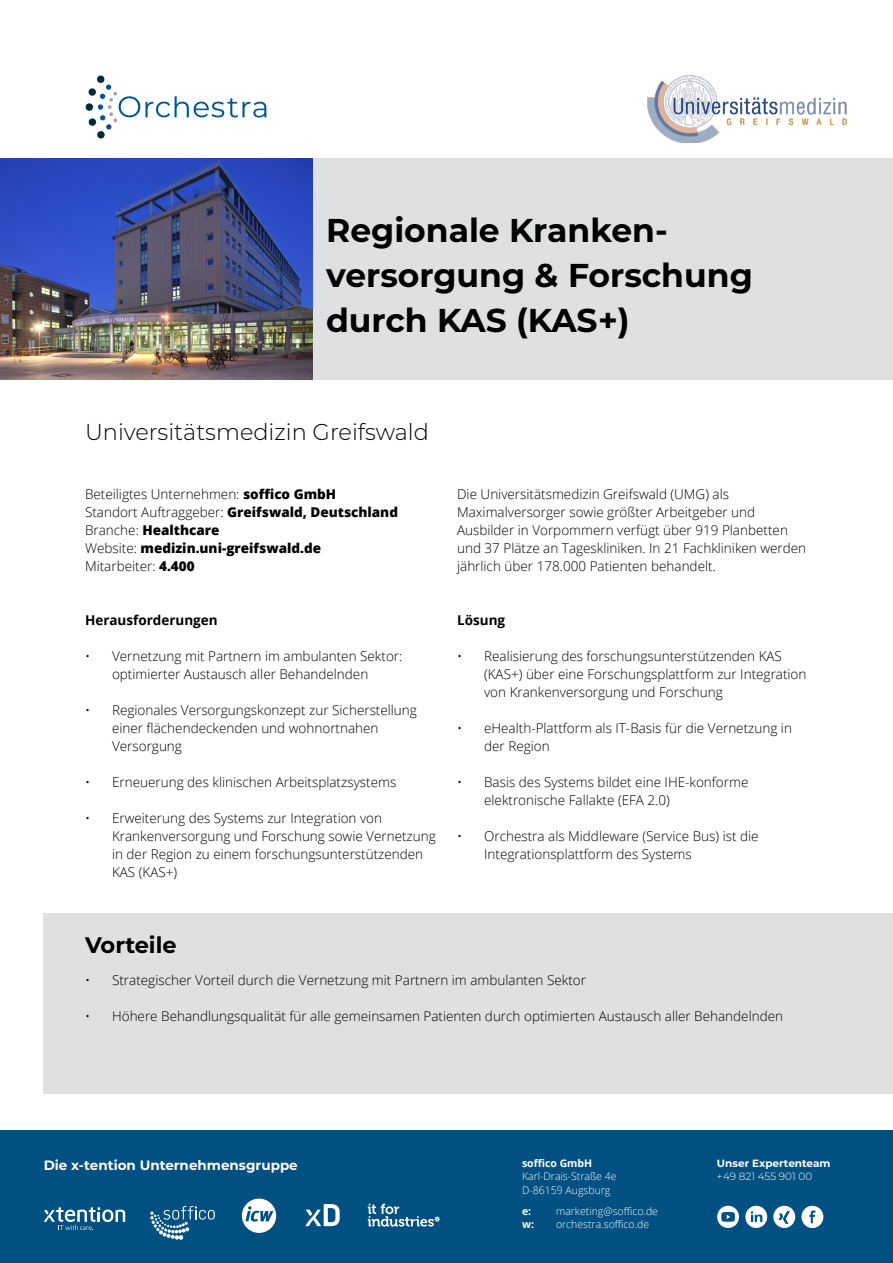
<style>
.page{position:relative;width:893px;height:1263px;background:#fff}
.page>*{position:absolute;margin:0;border:0;box-sizing:border-box;transform-origin:0 0}
.t1{font:700 33px/45px "Montserrat";color:#000}
.t2{font:300 22.95px "Montserrat";color:#000}
.t3{font:700 22.5px "Montserrat";color:#000}
.t4{font:300 13.5px/18px "Open Sans";color:#000}
.t5{font:800 13.5px/18px "Open Sans";color:#000}
.t6{font:700 13.5px "Montserrat";color:#fff}
.t7{font:700 13.5px "Open Sans";color:#000}
.t8{font:300 10.5px/13.5px "Open Sans";color:#fff}
.t9{font:700 10.5px "Montserrat";color:#fff}
.t10{font:700 10.5px "Open Sans";color:#fff}
.t11{font:300 10.5px "Montserrat";color:#fff}
.s1{font-weight:300}
</style>
<div class="page">
<div style="left:312px;top:159px;width:581px;height:221px;background:#dfe0e2"></div>
<img style="left:0;top:159px;width:312px;height:220px">
<div style="left:86px;top:103px;width:7px;height:8px;background:#022a39;border-radius:50%"></div>
<svg style="left:88px;top:75px;width:178px;height:64px"></svg>
<div style="left:44px;top:913px;width:849px;height:180px;background:#dfe0e2"></div>
<div style="left:0;top:1131px;width:893px;height:132px;background:#005081"></div>
<svg style="left:368px;top:1203px;width:72px;height:23px"></svg>
<svg style="left:44px;top:1207px;width:81px;height:23px"></svg>
<svg style="left:242px;top:1198px;width:34px;height:35px"></svg>
<svg style="left:150px;top:1206px;width:65px;height:34px"></svg>
<svg style="left:305px;top:1204px;width:35px;height:22px"></svg>
<img style="left:647px;top:75px;width:200px;height:68px">
<svg style="left:801px;top:1206px;width:22px;height:22px"></svg>
<svg style="left:745px;top:1206px;width:22px;height:22px"></svg>
<svg style="left:773px;top:1206px;width:22px;height:22px"></svg>
<svg style="left:717px;top:1206px;width:22px;height:22px"></svg>
<h1 class="t1" style="left:326px;top:206px;width:428px">Regionale Kranken&shy;versorgung &amp; Forschung durch KAS (KAS+)</h1>
<h2 class="t2" style="left:85px;top:417px;width:345px">Universitätsmedizin Greifswald</h2>
<p class="t5" style="left:85px;top:484px;width:314px"><span class="s1">Beteiligtes Unternehmen:</span> soffico GmbH<br><span class="s1">Standort Auftraggeber:</span> Greifswald, Deutschland <span class="s1">Branche:</span> Healthcare<br><span class="s1">Website:</span> medizin.uni-greifswald.de<br><span class="s1">Mitarbeiter:</span> 4.400</p>
<p class="t7" style="left:85px;top:611px;width:134px">Herausforderungen</p>
<p class="t4" style="left:85px;top:647px;width:319px;text-align:center">• Vernetzung mit Partnern im ambulanten Sektor: optimierter Austausch aller Behandelnden</p>
<p class="t4" style="left:112px;top:701px;width:306px;text-indent:-27px">• Regionales Versorgungskonzept zur Sicherstellung einer flächendeckenden und wohnortnahen<br>Versorgung</p>
<p class="t4" style="left:85px;top:773px;width:313px">• Erneuerung des klinischen Arbeitsplatzsystems</p>
<p class="t4" style="left:112px;top:809px;width:325px;text-indent:-27px">• Erweiterung des Systems zur Integration von Krankenversorgung und Forschung sowie Vernetzung in der Region zu einem forschungsunterstützenden KAS (KAS+)</p>
<p class="t4" style="left:457px;top:485px;width:351px">Die Universitätsmedizin Greifswald (UMG) als Maximalversorger sowie größter Arbeitgeber und Ausbilder in Vorpommern verfügt über 919 Planbetten und 37 Plätze an Tageskliniken. In 21 Fachkliniken werden jährlich über 178.000 Patienten behandelt.</p>
<p class="t7" style="left:457px;top:611px;width:50px">Lösung</p>
<p class="t4" style="left:484px;top:647px;width:324px;text-indent:-27px">• Realisierung des forschungsunterstützenden KAS (KAS+) über eine Forschungsplattform zur Integration von Krankenversorgung und Forschung</p>
<p class="t4" style="left:484px;top:719px;width:309px;text-indent:-27px">• eHealth-Plattform als IT-Basis für die Vernetzung in der Region</p>
<p class="t4" style="left:484px;top:773px;width:266px;text-indent:-27px">• Basis des Systems bildet eine IHE-konforme elektronische Fallakte (EFA 2.0)</p>
<p class="t4" style="left:484px;top:827px;width:276px;text-indent:-27px">• Orchestra als Middleware (Service Bus) ist die<br>Integrationsplattform des Systems</p>
<h3 class="t3" style="left:85px;top:929px;width:93px">Vorteile</h3>
<p class="t4" style="left:85px;top:971px;width:502px">• Strategischer Vorteil durch die Vernetzung mit Partnern im ambulanten Sektor</p>
<p class="t4" style="left:85px;top:1007px;width:700px">• Höhere Behandlungsqualität für alle gemeinsamen Patienten durch optimierten Austausch aller Behandelnden</p>
<p class="t6" style="left:44px;top:1156px;width:256px">Die x-tention Unternehmensgruppe</p>
<p class="t10" style="left:522px;top:1155px;width:72px">soffico GmbH</p>
<p class="t8" style="left:522px;top:1169px;width:96px">Karl-Drais-Straße 4e<br>D-86159 Augsburg</p>
<p class="t10" style="left:522px;top:1203px;width:11px">e:</p>
<p class="t8" style="left:556px;top:1204px;width:104px">marketing@soffico.de</p>
<p class="t10" style="left:522px;top:1217px;width:13px">w:</p>
<p class="t8" style="left:556px;top:1217px;width:95px">orchestra.soffico.de</p>
<p class="t9" style="left:717px;top:1155px;width:115px">Unser Expertenteam</p>
<p class="t11" style="left:717px;top:1169px;width:97px">+49 821 455 901 00</p>
</div>
